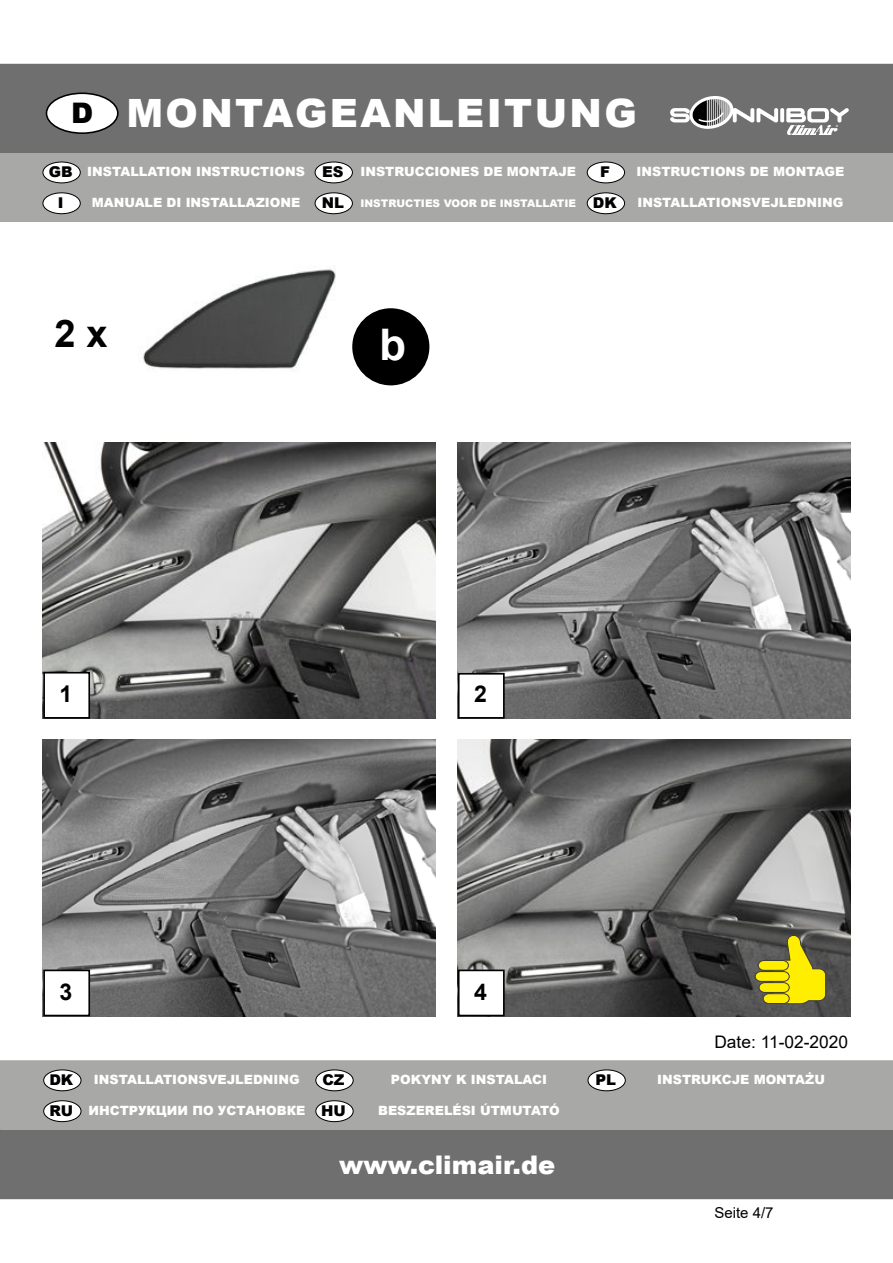
<style>
.page{position:relative;width:893px;height:1263px;background:#fff}
.page>*{position:absolute;margin:0;border:0;box-sizing:border-box;transform-origin:0 0}
.t1{font:700 43.5px "Arial";color:#fff}
.t2{font:900 39px "Arial";letter-spacing:.06em;color:#fff}
.t3{font:700 38.1px "Arial";color:#000}
.t4{font:900 25.65px "Arial";color:#fff}
.t5{font:700 23.1px "Arial";color:#000}
.t6{font:17.4px "Arial";color:#000}
.t7{font:15px "Arial";color:#000}
.t8{font:900 14.85px "Arial";color:#000}
.t9{font:900 12.75px "Arial";color:#fff}
.t10{font:900 10.5px "Arial";color:#fff}
.s1{font-size:28.35px;color:#000}
.s2{font-size:14.85px;color:#000}
</style>
<div class="page">
<div style="left:1px;top:64px;width:891px;height:88px;background:#706f6f"></div>
<div style="left:0;top:64px;width:893px;height:89px;border:1px solid #706f6f"></div>
<div style="left:46px;top:93px;width:72px;height:40px;background:#fff;border-radius:50%"></div>
<div style="left:46px;top:92px;width:73px;height:42px;border:2px solid #000;border-radius:50%"></div>
<svg style="left:670px;top:96px;width:179px;height:38px"></svg>
<div style="left:0;top:153px;width:893px;height:68px;background:#a8a8a7"></div>
<div style="left:43px;top:162px;width:37px;height:21px;background:#fff;border-radius:50%"></div>
<div style="left:43px;top:162px;width:38px;height:21px;border:1px solid #000;border-radius:50%"></div>
<div style="left:315px;top:162px;width:37px;height:21px;background:#fff;border-radius:50%"></div>
<div style="left:315px;top:162px;width:38px;height:21px;border:1px solid #000;border-radius:50%"></div>
<div style="left:587px;top:162px;width:38px;height:21px;background:#fff;border-radius:50%"></div>
<div style="left:587px;top:162px;width:38px;height:21px;border:1px solid #000;border-radius:50%"></div>
<div style="left:43px;top:193px;width:37px;height:21px;background:#fff;border-radius:50%"></div>
<div style="left:43px;top:192px;width:38px;height:22px;border:1px solid #000;border-radius:50%"></div>
<div style="left:315px;top:193px;width:37px;height:21px;background:#fff;border-radius:50%"></div>
<div style="left:315px;top:192px;width:38px;height:22px;border:1px solid #000;border-radius:50%"></div>
<div style="left:587px;top:193px;width:38px;height:21px;background:#fff;border-radius:50%"></div>
<div style="left:587px;top:192px;width:38px;height:22px;border:1px solid #000;border-radius:50%"></div>
<div style="left:1px;top:1127px;width:892px;height:71px;background:#706f6f"></div>
<div style="left:0;top:1127px;width:893px;height:72px;border:1px solid #706f6f"></div>
<div style="left:0;top:1060px;width:893px;height:70px;background:#a8a8a7"></div>
<div style="left:44px;top:1070px;width:37px;height:21px;background:#fff;border-radius:50%"></div>
<div style="left:43px;top:1069px;width:38px;height:22px;border:1px solid #000;border-radius:50%"></div>
<div style="left:316px;top:1070px;width:37px;height:21px;background:#fff;border-radius:50%"></div>
<div style="left:315px;top:1069px;width:39px;height:22px;border:1px solid #000;border-radius:50%"></div>
<div style="left:588px;top:1070px;width:37px;height:21px;background:#fff;border-radius:50%"></div>
<div style="left:588px;top:1069px;width:38px;height:22px;border:1px solid #000;border-radius:50%"></div>
<div style="left:44px;top:1101px;width:37px;height:20px;background:#fff;border-radius:50%"></div>
<div style="left:43px;top:1100px;width:38px;height:22px;border:1px solid #000;border-radius:50%"></div>
<div style="left:316px;top:1101px;width:37px;height:20px;background:#fff;border-radius:50%"></div>
<div style="left:315px;top:1100px;width:39px;height:22px;border:1px solid #000;border-radius:50%"></div>
<img style="left:143px;top:266px;width:193px;height:104px">
<img style="left:457px;top:740px;width:393px;height:276px">
<div style="left:459px;top:970px;width:45px;height:45px;background:#fff"></div>
<div style="left:458px;top:969px;width:47px;height:47px;border:2px solid #000"></div>
<img style="left:43px;top:740px;width:393px;height:276px">
<img style="left:457px;top:442px;width:393px;height:277px">
<div style="left:459px;top:674px;width:45px;height:44px;background:#fff"></div>
<div style="left:458px;top:673px;width:47px;height:46px;border:2px solid #000"></div>
<img style="left:43px;top:442px;width:393px;height:277px">
<div style="left:44px;top:673px;width:45px;height:45px;background:#fff"></div>
<div style="left:43px;top:672px;width:47px;height:47px;border:2px solid #000"></div>
<div style="left:44px;top:970px;width:45px;height:45px;background:#fff"></div>
<div style="left:43px;top:969px;width:47px;height:47px;border:2px solid #000"></div>
<div style="left:354px;top:310px;width:74px;height:74px;background:#000;border-radius:50%"></div>
<div style="left:352px;top:308px;width:77px;height:77px;border:3px solid #000;border-radius:50%"></div>
<svg style="left:754px;top:934px;width:72px;height:70px;background:#aba224"></svg>
<h2 class="t2" style="left:71px;top:98px;width:567px"><span class="s1">D</span> MONTAGEANLEITUNG</h2>
<p class="t9" style="left:49px;top:167px;width:529px"><span class="s2">GB</span> INSTALLATION INSTRUCTIONS <span class="s2">ES</span> INSTRUCCIONES DE MONTAJE</p>
<p class="t8" style="left:600px;top:166px;width:11px">F</p>
<p class="t9" style="left:637px;top:166px;width:209px">INSTRUCTIONS DE MONTAGE</p>
<p class="t8" style="left:58px;top:197px;width:7px">I</p>
<p class="t9" style="left:92px;top:198px;width:210px">MANUALE DI INSTALLAZIONE</p>
<p class="t10" style="left:322px;top:199px;width:297px"><span class="s2">NL</span> INSTRUCTIES VOOR DE INSTALLATIE <span class="s2">DK</span></p>
<p class="t9" style="left:637px;top:198px;width:207px">INSTALLATIONSVEJLEDNING</p>
<h3 class="t3" style="left:55px;top:319px;width:54px">2 x</h3>
<h1 class="t1" style="left:379px;top:327px;width:28px">b</h1>
<h3 class="t5" style="left:59px;top:685px;width:14px">1</h3>
<h3 class="t5" style="left:474px;top:685px;width:14px">2</h3>
<h3 class="t5" style="left:59px;top:982px;width:14px">3</h3>
<h3 class="t5" style="left:474px;top:982px;width:14px">4</h3>
<h3 class="t6" style="left:714px;top:1035px;width:135px">Date: 11-02-2020</h3>
<p class="t8" style="left:49px;top:1074px;width:25px">DK</p>
<p class="t9" style="left:94px;top:1075px;width:207px">INSTALLATIONSVEJLEDNING</p>
<p class="t8" style="left:322px;top:1074px;width:24px">CZ</p>
<p class="t9" style="left:391px;top:1075px;width:158px">POKYNY K INSTALACI</p>
<p class="t8" style="left:595px;top:1074px;width:22px">PL</p>
<p class="t9" style="left:657px;top:1070px;width:169px">INSTRUKCJE MONTAŻU</p>
<p class="t9" style="left:50px;top:1101px;width:298px"><span class="s2">RU</span> ИНСТРУКЦИИ ПО УСТАНОВКЕ <span class="s2">HU</span></p>
<p class="t9" style="left:378px;top:1106px;width:183px">BESZERELÉSI ÚTMUTATÓ</p>
<h3 class="t4" style="left:339px;top:1155px;width:217px">www.climair.de</h3>
<p class="t7" style="left:714px;top:1207px;width:61px">Seite 4/7</p>
</div>
